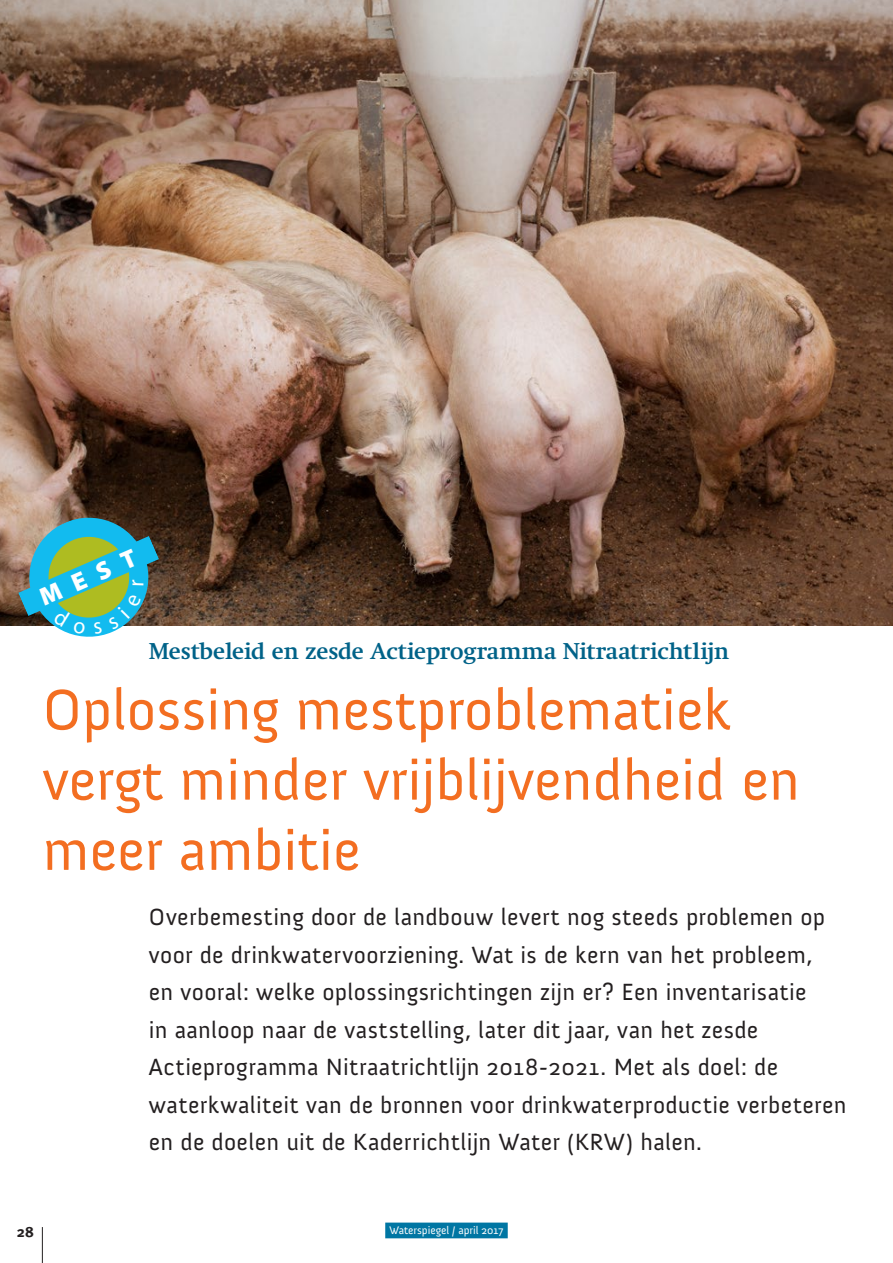
<style>
.page{position:relative;width:893px;height:1263px;background:#fff}
.page>*{position:absolute;margin:0;border:0;box-sizing:border-box;transform-origin:0 0}
.t1{font:58.5px/70.2px "Anivers";color:#f36e21}
.t2{font:900 25.5px "Myriad Pro";color:#fff}
.t3{font:24px/37.5px "Anivers";letter-spacing:.015em;color:#231f20}
.t4{font:700 22.5px "Swift";letter-spacing:-.01em;color:#006288}
.t5{font:700 15px "Meta Plus";color:#231f20}
.t6{font:11.25px "Anivers";color:#fff}
</style>
<div class="page">
<hr style="left:42px;top:1227px;width:1px;height:36px;background:#231f20">
<div style="left:385px;top:1222px;width:123px;height:16px;background:#0076a3"></div>
<img style="left:0;top:0;width:893px;height:625px">
<svg style="left:7px;top:495px;width:153px;height:142px;background:#5e988f"></svg>
<p class="t2" style="left:35px;top:585px;width:105px;rotate:-24deg">MEST</p>
<p class="t4" style="left:149px;top:638px;width:582px">Mestbeleid en zesde Actieprogramma Nitraatrichtlijn</p>
<h1 class="t1" style="left:43px;top:675px;width:759px">Oplossing mestproblematiek vergt minder vrijblijvendheid en meer ambitie</h1>
<p class="t3" style="left:149px;top:899px;width:699px">Overbemesting door de landbouw levert nog steeds problemen op voor de drinkwatervoorziening. Wat is de kern van het probleem,<br>en vooral: welke oplossingsrichtingen zijn er? Een inventarisatie<br>in aanloop naar de vaststelling, later dit jaar, van het zesde Actieprogramma Nitraatrichtlijn 2018-2021. Met als doel: de waterkwaliteit van de bronnen voor drinkwaterproductie verbeteren en de doelen uit de Kaderrichtlijn Water (KRW) halen.</p>
<p class="t5" style="left:17px;top:1223px;width:19px">28</p>
<p class="t6" style="left:389px;top:1224px;width:115px">Waterspiegel / april 2017</p>
</div>
